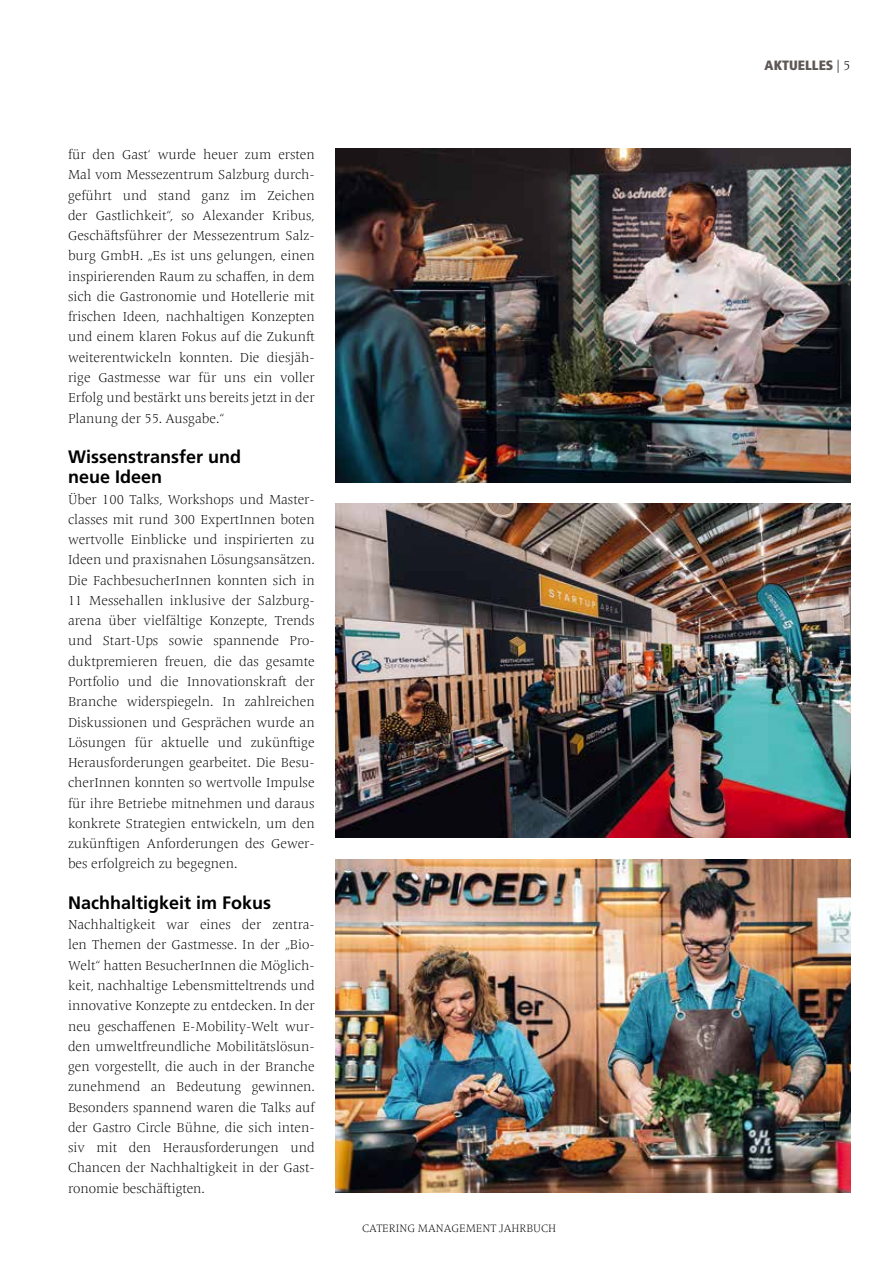
<style>
.page{position:relative;width:893px;height:1263px;background:#fff}
.page>*{position:absolute;margin:0;border:0;box-sizing:border-box;transform-origin:0 0}
.t1{font:700 18px/20.2px "Frutiger LT Pro";color:#000}
.t2{font:300 13.5px/20.2px "Frutiger Serif LT Pro";color:#000;text-align:justify}
.t3{font:900 condensed 13.5px "Frutiger LT Pro";color:#5d5855}
.t4{font:300 11.25px "Frutiger Serif LT Pro";color:#000}
.s1{font-family:"Frutiger Serif LT Pro";font-weight:300;font-stretch:normal;color:#000}
</style>
<div class="page">
<img style="left:336px;top:149px;width:514px;height:334px">
<img style="left:336px;top:504px;width:514px;height:334px">
<img style="left:336px;top:859px;width:514px;height:334px">
<p class="t2" style="left:68px;top:144px;width:249px">für den Gast‘ wurde heuer zum ersten Mal vom Messezentrum Salzburg durch&shy;geführt und stand ganz im Zeichen der Gastlichkeit“, so Alexander Kribus, Geschäftsführer der Messezentrum Salz&shy;burg GmbH. „Es ist uns gelungen, einen inspirierenden Raum zu schaffen, in dem sich die Gastronomie und Hotellerie mit frischen Ideen, nachhaltigen Konzepten und einem klaren Fokus auf die Zukunft weiterentwickeln konnten. Die diesjäh&shy;rige Gastmesse war für uns ein voller Erfolg und bestärkt uns bereits jetzt in der Planung der 55. Ausgabe.“</p>
<h1 class="t1" style="left:68px;top:447px;width:174px">Wissenstransfer und neue Ideen</h1>
<p class="t2" style="left:68px;top:489px;width:248px;text-align:left">Über 100 Talks, Workshops und Master&shy;classes mit rund 300 ExpertInnen boten wertvolle Einblicke und inspirierten zu Ideen und praxisnahen Lösungsansätzen.<br>Die FachbesucherInnen konnten sich in 11 Messehallen inklusive der Salzburg&shy;arena über vielfältige Konzepte, Trends und Start-Ups sowie spannende Pro&shy;duktpremieren freuen, die das gesamte Portfolio und die Innovationskraft der Branche widerspiegeln. In zahlreichen Diskussionen und Gesprächen wurde an Lösungen für aktuelle und zukünftige Herausforderungen gearbeitet. Die Besu&shy;cherInnen konnten so wertvolle Impulse für ihre Betriebe mitnehmen und daraus konkrete Strategien entwickeln, um den zukünftigen Anforderungen des Gewer&shy;bes erfolgreich zu begegnen.</p>
<h1 class="t1" style="left:68px;top:892px;width:205px">Nachhaltigkeit im Fokus</h1>
<p class="t2" style="left:68px;top:915px;width:249px">Nachhaltigkeit war eines der zentra&shy;len Themen der Gastmesse. In der „Bio-Welt“ hatten BesucherInnen die Möglich&shy;keit, nachhaltige Lebensmitteltrends und innovative Konzepte zu entdecken. In der neu geschaffenen E-Mobility-Welt wur&shy;den umweltfreundliche Mobilitätslösun&shy;gen vorgestellt, die auch in der Branche zunehmend an Bedeutung gewinnen.<br>Besonders spannend waren die Talks auf der Gastro Circle Bühne, die sich inten&shy;siv mit den Herausforderungen und Chancen der Nachhaltigkeit in der Gast&shy;ronomie beschäftigten.</p>
<p class="t4" style="left:362px;top:1221px;width:196px">CATERING MANAGEMENT JAHRBUCH</p>
<p class="t3" style="left:765px;top:57px;width:87px">AKTUELLES <span class="s1">| 5</span></p>
</div>
